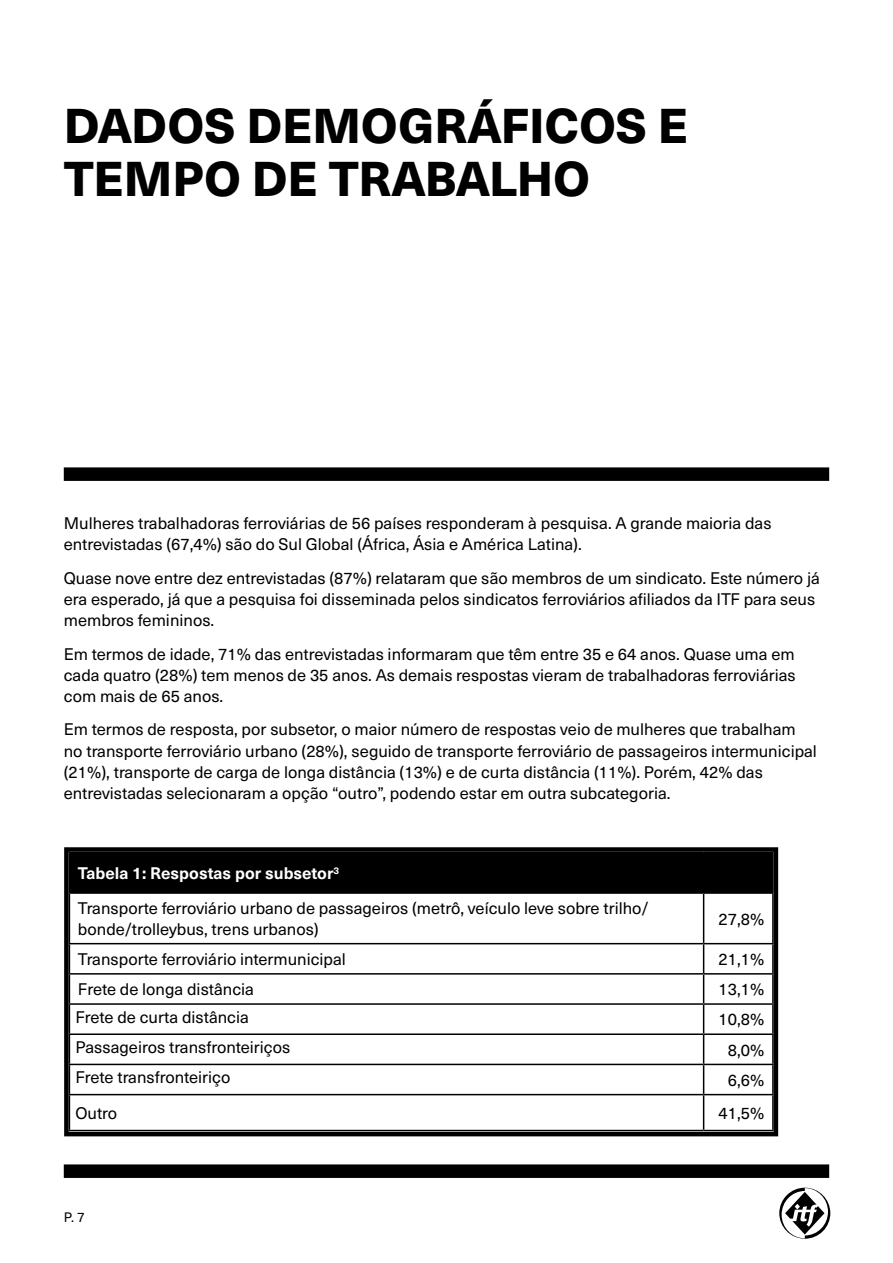
<style>
.page{position:relative;width:893px;height:1263px;background:#fff}
.page>*{position:absolute;margin:0;border:0;box-sizing:border-box;transform-origin:0 0}
.t1{font:800 48px/52.5px "Neue Haas Unica W1 G";color:#000}
.t2{font:16.5px/21px "Neue Haas Unica W1 G";color:#000}
.t3{font:13.5px "Neue Haas Unica W1 G";color:#000}
.s1{font-weight:700;color:#fff}
</style>
<div class="page">
<svg style="left:779px;top:1188px;width:51px;height:51px"></svg>
<div style="left:64px;top:467px;width:765px;height:14px;background:#000"></div>
<div style="left:64px;top:1164px;width:765px;height:14px;background:#000"></div>
<div style="left:70px;top:853px;width:702px;height:39px;background:#000"></div>
<hr style="left:704px;top:892px;width:70px;height:2px;background:#000">
<hr style="left:703px;top:894px;width:1px;height:49px;background:#000">
<hr style="left:704px;top:943px;width:70px;height:1px;background:#000">
<hr style="left:704px;top:973px;width:70px;height:1px;background:#000">
<hr style="left:69px;top:1003px;width:635px;height:2px;background:#000">
<hr style="left:704px;top:1003px;width:70px;height:2px;background:#000">
<hr style="left:69px;top:1033px;width:635px;height:2px;background:#000">
<hr style="left:704px;top:1033px;width:70px;height:2px;background:#000">
<hr style="left:69px;top:1064px;width:635px;height:1px;background:#000">
<hr style="left:704px;top:1064px;width:70px;height:1px;background:#000">
<svg style="left:703px;top:944px;width:1px;height:150px"></svg>
<hr style="left:69px;top:1094px;width:635px;height:1px;background:#000">
<hr style="left:69px;top:1095px;width:1px;height:35px;background:#000">
<hr style="left:704px;top:1094px;width:70px;height:1px;background:#000">
<hr style="left:703px;top:1095px;width:1px;height:35px;background:#000">
<hr style="left:704px;top:1130px;width:70px;height:1px;background:#000">
<hr style="left:69px;top:852px;width:635px;height:1px;background:#000">
<hr style="left:69px;top:853px;width:1px;height:39px;background:#000">
<hr style="left:704px;top:852px;width:70px;height:1px;background:#000">
<hr style="left:772px;top:853px;width:2px;height:39px;background:#000">
<hr style="left:69px;top:892px;width:635px;height:2px;background:#000">
<hr style="left:69px;top:894px;width:1px;height:49px;background:#000">
<hr style="left:772px;top:894px;width:2px;height:49px;background:#000">
<hr style="left:69px;top:943px;width:635px;height:1px;background:#000">
<hr style="left:772px;top:944px;width:2px;height:29px;background:#000">
<hr style="left:69px;top:973px;width:635px;height:1px;background:#000">
<svg style="left:69px;top:944px;width:1px;height:150px"></svg>
<hr style="left:772px;top:974px;width:2px;height:29px;background:#000">
<hr style="left:772px;top:1005px;width:2px;height:28px;background:#000">
<hr style="left:772px;top:1035px;width:2px;height:29px;background:#000">
<hr style="left:772px;top:1065px;width:2px;height:29px;background:#000">
<hr style="left:772px;top:1095px;width:2px;height:35px;background:#000">
<hr style="left:69px;top:1130px;width:635px;height:1px;background:#000">
<hr style="left:703px;top:853px;width:1px;height:39px;background:#000">
<div style="left:64px;top:847px;width:714px;height:289px;border:4px solid #000"></div>
<h1 class="t1" style="left:64px;top:97px;width:626px">DADOS DEMOGRÁFICOS E<br>TEMPO DE TRABALHO</h1>
<p class="t2" style="left:64px;top:512px;width:709px">Mulheres trabalhadoras ferroviárias de 56 países responderam à pesquisa. A grande maioria das entrevistadas (67,4%) são do Sul Global (África, Ásia e América Latina).</p>
<p class="t2" style="left:64px;top:567px;width:758px">Quase nove entre dez entrevistadas (87%) relataram que são membros de um sindicato. Este número já era esperado, já que a pesquisa foi disseminada pelos sindicatos ferroviários afiliados da ITF para seus membros femininos.</p>
<p class="t2" style="left:64px;top:642px;width:733px;text-align:justify">Em termos de idade, 71% das entrevistadas informaram que têm entre 35 e 64 anos. Quase uma em cada quatro (28%) tem menos de 35 anos. As demais respostas vieram de trabalhadoras ferroviárias com mais de 65 anos.</p>
<p class="t2" style="left:64px;top:718px;width:755px">Em termos de resposta, por subsetor, o maior número de respostas veio de mulheres que trabalham no transporte ferroviário urbano (28%), seguido de transporte ferroviário de passageiros intermunicipal (21%), transporte de carga de longa distância (13%) e de curta distância (11%). Porém, 42% das entrevistadas selecionaram a opção “outro”, podendo estar em outra subcategoria.</p>
<p class="t2" style="left:78px;top:855px;width:573px;line-height:35.1px"><span class="s1">Tabela 1: Respostas por subsetor</span><sup>3<br></sup>Transporte ferroviário urbano de passageiros (metrô, veículo leve sobre trilho/</p>
<p class="t2" style="left:78px;top:918px;width:242px">bonde/trolleybus, trens urbanos)</p>
<p class="t2" style="left:719px;top:907px;width:47px">27,8%</p>
<p class="t2" style="left:78px;top:948px;width:269px">Transporte ferroviário intermunicipal</p>
<p class="t2" style="left:719px;top:948px;width:47px">21,1%</p>
<p class="t2" style="left:78px;top:978px;width:178px">Frete de longa distância</p>
<p class="t2" style="left:719px;top:978px;width:47px">13,1%</p>
<p class="t2" style="left:75px;top:1005px;width:175px">Frete de curta distância</p>
<p class="t2" style="left:719px;top:1008px;width:47px">10,8%</p>
<p class="t2" style="left:75px;top:1035px;width:216px">Passageiros transfronteiriços</p>
<p class="t2" style="left:728px;top:1038px;width:38px">8,0%</p>
<p class="t2" style="left:75px;top:1066px;width:156px">Frete transfronteiriço</p>
<p class="t2" style="left:728px;top:1068px;width:38px">6,6%</p>
<p class="t2" style="left:75px;top:1102px;width:43px">Outro</p>
<p class="t2" style="left:719px;top:1101px;width:47px">41,5%</p>
<p class="t3" style="left:64px;top:1207px;width:23px">P. 7</p>
</div>
